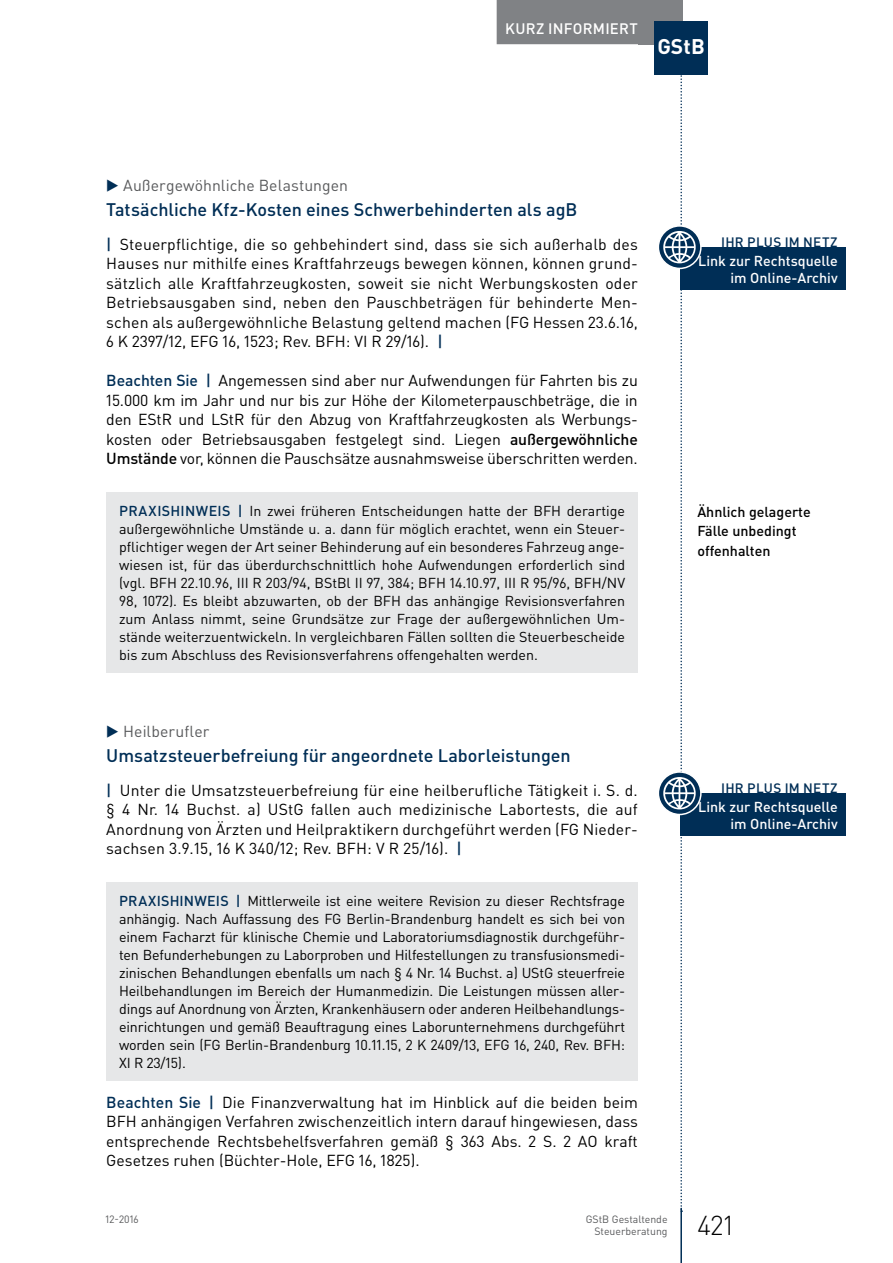
<style>
.page{position:relative;width:893px;height:1263px;background:#fff}
.page>*{position:absolute;margin:0;border:0;box-sizing:border-box;transform-origin:0 0}
.t1{font:300 27px "DIN Pro";color:#000}
.t2{font:700 21px "DIN Pro";color:#fff}
.t3{font:500 18px "DIN Pro";color:#002e56}
.t4{font:15.75px/19.5px "DIN Pro";color:#000;text-align:justify}
.t5{font:15.75px "DIN Pro";letter-spacing:.005em;color:#58595b}
.t6{font:500 15px "DIN Pro";letter-spacing:.015em;color:#fff}
.t7{font:14.25px/18px "DIN Pro";letter-spacing:-.01em;color:#000;text-align:justify}
.t8{font:500 14.25px/17.2px "DIN Pro";color:#fff;text-align:right}
.t9{font:500 14.25px/19.5px "DIN Pro";color:#000}
.t10{font:500 13.5px "DIN Pro";letter-spacing:.02em;color:#002e56}
.t11{font:10.5px/12.8px "DIN Pro";color:#58595b;text-align:right}
.s1{color:#002e56}
.s2{font-weight:500;color:#002e56}
.s3{font-weight:500}
</style>
<div class="page">
<div style="left:638px;top:0;width:44px;height:44px;background:#808285"></div>
<hr style="left:680px;top:1208px;width:2px;height:55px;background:#002e56">
<div style="left:655px;top:21px;width:53px;height:53px;background:#002e56"></div>
<div style="left:497px;top:0;width:149px;height:44px;background:#808285"></div>
<div style="left:106px;top:492px;width:532px;height:181px;background:#e6e7e8"></div>
<div style="left:680px;top:247px;width:166px;height:43px;background:#002e56"></div>
<svg style="left:658px;top:226px;width:43px;height:42px"></svg>
<div style="left:658px;top:225px;width:44px;height:44px;border:2px solid #fff;border-radius:50%"></div>
<div style="left:106px;top:882px;width:532px;height:199px;background:#e6e7e8"></div>
<div style="left:680px;top:793px;width:166px;height:43px;background:#002e56"></div>
<svg style="left:658px;top:772px;width:43px;height:42px"></svg>
<div style="left:658px;top:771px;width:44px;height:44px;border:2px solid #fff;border-radius:50%"></div>
<svg style="left:663px;top:0;width:33px;height:1212px"></svg>
<p class="t6" style="left:505px;top:18px;width:134px">Kurz informiert</p>
<h2 class="t2" style="left:657px;top:32px;width:49px">GStB</h2>
<p class="t5" style="left:106px;top:175px;width:243px"><span class="s1">▶</span> Außergewöhnliche Belastungen</p>
<p class="t3" style="left:106px;top:197px;width:473px">Tatsächliche Kfz-Kosten eines Schwerbehinderten als agB</p>
<p class="t4" style="left:106px;top:234px;width:533px"><span class="s2">|</span> Steuerpflichtige, die so gehbehindert sind, dass sie sich außerhalb des Hauses nur mithilfe eines Kraftfahrzeugs bewegen können, können grund&shy;sätzlich alle Kraftfahrzeugkosten, soweit sie nicht Werbungskosten oder Betriebsausgaben sind, neben den Pauschbeträgen für behinderte Men&shy;schen als außergewöhnliche Belastung geltend machen (FG Hessen 23.6.16, 6 K 2397/12, EFG 16, 1523; Rev. BFH: VI R 29/16). <span class="s2">|</span></p>
<p class="t4" style="left:106px;top:370px;width:533px"><span class="s2">Beachten Sie |</span> Angemessen sind aber nur Aufwendungen für Fahrten bis zu 15.000 km im Jahr und nur bis zur Höhe der Kilometerpauschbeträge, die in den EStR und LStR für den Abzug von Kraftfahrzeugkosten als Werbungs&shy;kosten oder Betriebsausgaben festgelegt sind. Liegen <span class="s3">außergewöhnliche -Umstände</span> vor, können die Pauschsätze ausnahmsweise überschritten werden.</p>
<p class="t7" style="left:119px;top:501px;width:508px"><span class="s2">PRAXISHINWEIS |</span> In zwei früheren Entscheidungen hatte der BFH derartige außergewöhnliche Umstände u. a. dann für möglich erachtet, wenn ein Steuer&shy;pflichtiger wegen der Art seiner Behinderung auf ein besonderes Fahrzeug ange&shy;wiesen ist, für das überdurchschnittlich hohe Aufwendungen erforderlich sind (vgl. BFH 22.10.96, III R 203/94, BStBl II 97, 384; BFH 14.10.97, III R 95/96, BFH/NV 98, 1072). Es bleibt abzuwarten, ob der BFH das anhängige Revisionsverfahren zum Anlass nimmt, seine Grundsätze zur Frage der außergewöhnlichen Um&shy;stände weiterzuentwickeln. In vergleichbaren Fällen sollten die Steuerbescheide bis zum Abschluss des Revisionsverfahrens offengehalten werden.</p>
<p class="t5" style="left:106px;top:721px;width:105px"><span class="s1">▶</span> Heilberufler</p>
<p class="t3" style="left:106px;top:743px;width:466px">U msatzsteuerbefreiung für angeordnete Laborleistungen</p>
<p class="t4" style="left:106px;top:780px;width:533px"><span class="s2">|</span> Unter die Umsatzsteuerbefreiung für eine heilberufliche Tätigkeit i. S. d. § 4 Nr. 14 Buchst. a) UStG fallen auch medizinische Labortests, die auf Anordnung von Ärzten und Heilpraktikern durchgeführt werden (FG Nieder&shy;sachsen 3.9.15, 16 K 340/12; Rev. BFH: V R 25/16). <span class="s2">|</span></p>
<p class="t7" style="left:119px;top:891px;width:508px"><span class="s2">PRAXISHINWEIS |</span> Mittlerweile ist eine weitere Revision zu dieser Rechtsfrage anhängig. Nach Auffassung des FG Berlin-Brandenburg handelt es sich bei von einem Facharzt für klinische Chemie und Laboratoriumsdiagnostik durchgeführ&shy;ten Befunderhebungen zu Laborproben und Hilfestellungen zu transfusionsmedi&shy;zinischen Behandlungen ebenfalls um nach § 4 Nr. 14 Buchst. a) UStG steuerfreie Heilbehandlungen im Bereich der Humanmedizin. Die Leistungen müssen aller&shy;dings auf Anordnung von Ärzten, Krankenhäusern oder anderen Heilbehandlungs&shy;einrichtungen und gemäß Beauftragung eines Laborunternehmens durchgeführt worden sein (FG Berlin-Brandenburg 10.11.15, 2 K 2409/13, EFG 16, 240, Rev. BFH:<br>XI R 23/15).</p>
<p class="t4" style="left:106px;top:1092px;width:533px"><span class="s2">Beachten Sie |</span> Die Finanzverwaltung hat im Hinblick auf die beiden beim BFH anhängigen Verfahren zwischenzeitlich intern darauf hingewiesen, dass entsprechende Rechtsbehelfsverfahren gemäß § 363 Abs. 2 S. 2 AO kraft Gesetzes ruhen (Büchter-Hole, EFG 16, 1825).</p>
<p class="t10" style="left:721px;top:233px;width:92px">IHR PLUS IM NETZ</p>
<p class="t8" style="left:698px;top:252px;width:141px">Link zur Rechtsquelle im Online-Archiv</p>
<p class="t9" style="left:697px;top:501px;width:115px">Ähnlich gelagerte<br>Fälle unbedingt offenhalten</p>
<p class="t10" style="left:721px;top:779px;width:92px">IHR PLUS IM NETZ</p>
<p class="t8" style="left:698px;top:798px;width:141px">Link zur Rechtsquelle im Online-Archiv</p>
<p class="t11" style="left:106px;top:1212px;width:35px">12-2016</p>
<p class="t11" style="left:586px;top:1212px;width:83px">GStB Gestaltende<br>Steuerberatung</p>
<h1 class="t1" style="left:697px;top:1207px;width:37px">421</h1>
</div>
